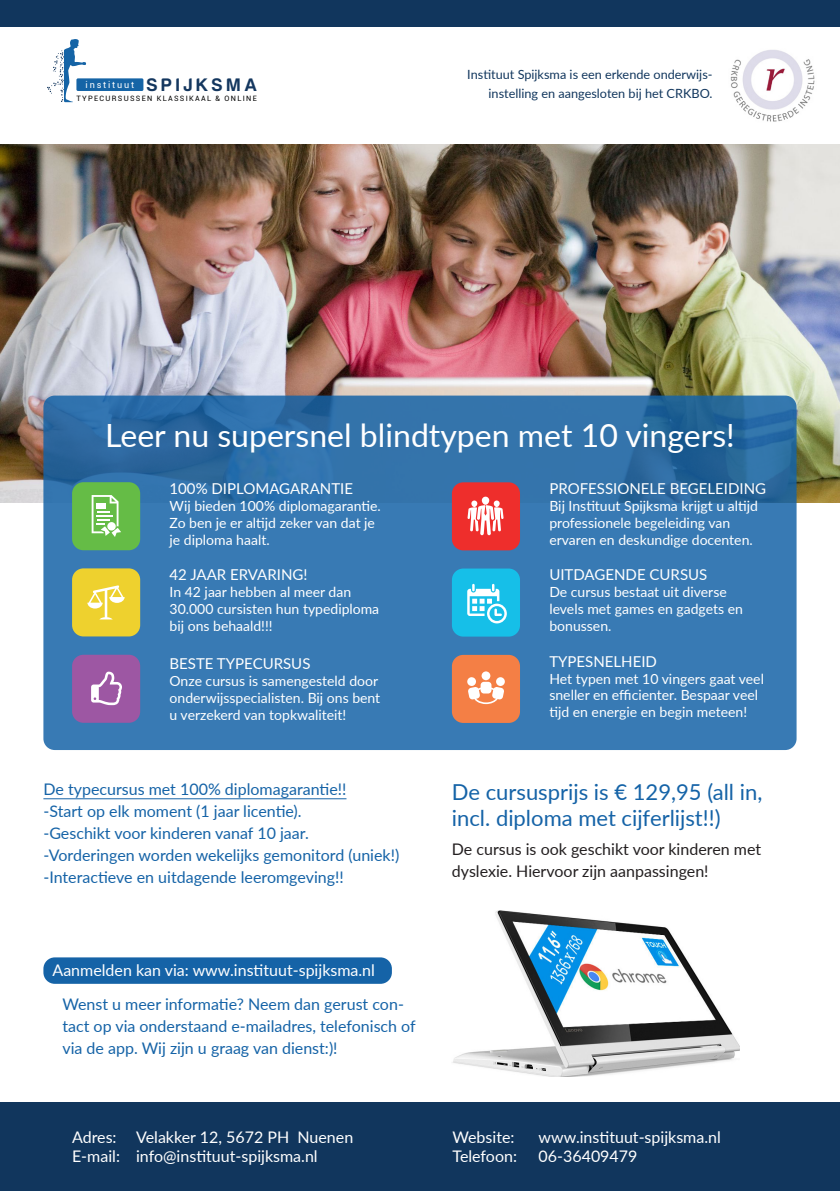
<style>
.page{position:relative;width:840px;height:1191px;background:#fff}
.page>*{position:absolute;margin:0;border:0;box-sizing:border-box;transform-origin:0 0}
.t1{font:32px "Lato";color:#fff}
.t2{font:22px/26.4px "Lato";color:#1563a7}
.t3{font:700 18.4px "Harabara Mais Bold Harabara Mais";letter-spacing:.2em;color:#14375f}
.t4{font:16px/22px "Lato";color:#1563a7}
.t5{font:16px "Lato";color:#fff}
.t6{font:16px/22px "Lato";color:#231f20}
.t7{font:15px "Lato";color:#fff}
.t8{font:14px/16.8px "Lato";color:#fff}
.t9{font:12.6px/18.4px "Lato";color:#11365d;text-align:right}
.t10{font:9px "Roboto";letter-spacing:.2em;color:#fff}
.t11{font:7.4px "Roboto";letter-spacing:.175em;color:#000001}
</style>
<div class="page">
<div style="left:43px;top:957px;width:348px;height:26px;background:#1563a7;border-radius:11px"></div>
<img style="left:0;top:144px;width:839px;height:359px">
<div style="left:0;top:1102px;width:839px;height:89px;background:#11365d"></div>
<div style="left:0;top:0;width:839px;height:26px;background:#11365d"></div>
<svg style="left:43px;top:395px;width:753px;height:355px;background:#3576ae"></svg>
<div style="left:76px;top:78px;width:67px;height:13px;background:#1564a6;border-radius:2px"></div>
<svg style="left:47px;top:39px;width:39px;height:63px"></svg>
<div style="left:72px;top:482px;width:68px;height:68px;background:#65bc46;border-radius:11px"></div>
<div style="left:451px;top:568px;width:68px;height:68px;background:#16bfe8;border-radius:11px"></div>
<div style="left:451px;top:482px;width:68px;height:68px;background:#ee2e2c;border-radius:11px"></div>
<div style="left:72px;top:655px;width:68px;height:68px;background:#9d57a3;border-radius:11px"></div>
<div style="left:72px;top:568px;width:68px;height:68px;background:#eed12e;border-radius:11px"></div>
<div style="left:451px;top:655px;width:68px;height:68px;background:#f47f45;border-radius:11px"></div>
<svg style="left:92px;top:495px;width:29px;height:42px"></svg>
<div style="left:471px;top:500px;width:6px;height:7px;background:#fff;border-radius:50%"></div>
<div style="left:493px;top:500px;width:6px;height:7px;background:#fff;border-radius:50%"></div>
<svg style="left:481px;top:496px;width:8px;height:9px"></svg>
<svg style="left:467px;top:505px;width:36px;height:30px"></svg>
<hr style="left:43px;top:798px;width:303px;height:1px;background:#1563a7">
<svg style="left:87px;top:585px;width:37px;height:34px"></svg>
<svg style="left:91px;top:671px;width:31px;height:34px"></svg>
<svg style="left:467px;top:584px;width:39px;height:39px"></svg>
<div style="left:481px;top:671px;width:9px;height:9px;background:#fff;border-radius:50%"></div>
<svg style="left:468px;top:682px;width:36px;height:22px"></svg>
<div style="left:496px;top:677px;width:8px;height:9px;background:#fff;border-radius:50%"></div>
<svg style="left:466px;top:677px;width:10px;height:9px"></svg>
<img style="left:730px;top:50px;width:85px;height:72px">
<img style="left:452px;top:910px;width:286px;height:166px">
<p class="t3" style="left:146px;top:74px;width:113px">SPIJKSMA</p>
<p class="t10" style="left:85px;top:78px;width:50px">instituut</p>
<p class="t11" style="left:76px;top:94px;width:182px">TYPECURSUSSEN KLASSIKAAL &amp; ONLINE</p>
<p class="t9" style="left:467px;top:65px;width:246px">Instituut Spijksma is een erkende onderwijs&shy;instelling en aangesloten bij het CRKBO.</p>
<p class="t1" style="left:105px;top:413px;width:630px">Leer nu supersnel blindtypen met 10 vingers!</p>
<p class="t7" style="left:169px;top:478px;width:185px">100% DIPLOMAGARANTIE</p>
<p class="t8" style="left:169px;top:497px;width:213px">Wij bieden 100% diplomagarantie.<br>Zo ben je er altijd zeker van dat je je diploma haalt.</p>
<p class="t7" style="left:169px;top:564px;width:139px">42 JAAR ERVARING!</p>
<p class="t8" style="left:169px;top:583px;width:211px">In 42 jaar hebben al meer dan<br>30.000 cursisten hun typediploma bij ons behaald!!!</p>
<p class="t7" style="left:169px;top:653px;width:142px">BESTE TYPECURSUS</p>
<p class="t8" style="left:169px;top:672px;width:212px">Onze cursus is samengesteld door onderwijsspecialisten. Bij ons bent u verzekerd van topkwaliteit!</p>
<p class="t4" style="left:43px;top:777px;width:304px">De typecursus met 100% diplomagarantie!!</p>
<p class="t4" style="left:43px;top:799px;width:260px">-Start op elk moment (1 jaar licentie).</p>
<p class="t4" style="left:43px;top:821px;width:267px">-Geschikt voor kinderen vanaf 10 jaar.</p>
<p class="t4" style="left:43px;top:843px;width:357px">-Vorderingen worden wekelijks gemonitord (uniek!)</p>
<p class="t4" style="left:43px;top:865px;width:302px">-Interactieve en uitdagende leeromgeving!!</p>
<p class="t5" style="left:52px;top:959px;width:324px">Aanmelden kan via: www.instituut-spijksma.nl</p>
<p class="t4" style="left:62px;top:992px;width:354px">Wenst u meer informatie? Neem dan gerust con&shy;tact op via onderstaand e-mailadres, telefonisch of via de app. Wij zijn u graag van dienst:)!</p>
<p class="t7" style="left:549px;top:478px;width:218px">PROFESSIONELE BEGELEIDING</p>
<p class="t8" style="left:549px;top:497px;width:210px">Bij Instituut Spijksma krijgt u altijd professionele begeleiding van ervaren en deskundige docenten.</p>
<p class="t7" style="left:549px;top:564px;width:159px">UITDAGENDE CURSUS</p>
<p class="t8" style="left:549px;top:583px;width:195px">De cursus bestaat uit diverse levels met games en gadgets en bonussen.</p>
<p class="t7" style="left:549px;top:650px;width:109px">TYPESNELHEID</p>
<p class="t8" style="left:549px;top:669px;width:216px">Het typen met 10 vingers gaat veel sneller en efficienter. Bespaar veel tijd en energie en begin meteen!</p>
<p class="t2" style="left:451px;top:777px;width:312px">De cursusprijs is € 129,95 (all in, incl. diploma met cijferlijst!!)</p>
<p class="t6" style="left:451px;top:838px;width:310px">De cursus is ook geschikt voor kinderen met dyslexie. Hiervoor zijn aanpassingen!</p>
<p class="t5" style="left:72px;top:1125px;width:282px">Adres: Velakker 12, 5672 PH Nuenen</p>
<p class="t5" style="left:452px;top:1125px;width:63px">Website:</p>
<p class="t5" style="left:538px;top:1125px;width:184px">www.instituut-spijksma.nl</p>
<p class="t5" style="left:72px;top:1144px;width:247px">E-mail: info@instituut-spijksma.nl</p>
<p class="t5" style="left:452px;top:1144px;width:66px">Telefoon:</p>
<p class="t5" style="left:538px;top:1144px;width:100px">06-36409479</p>
</div>
